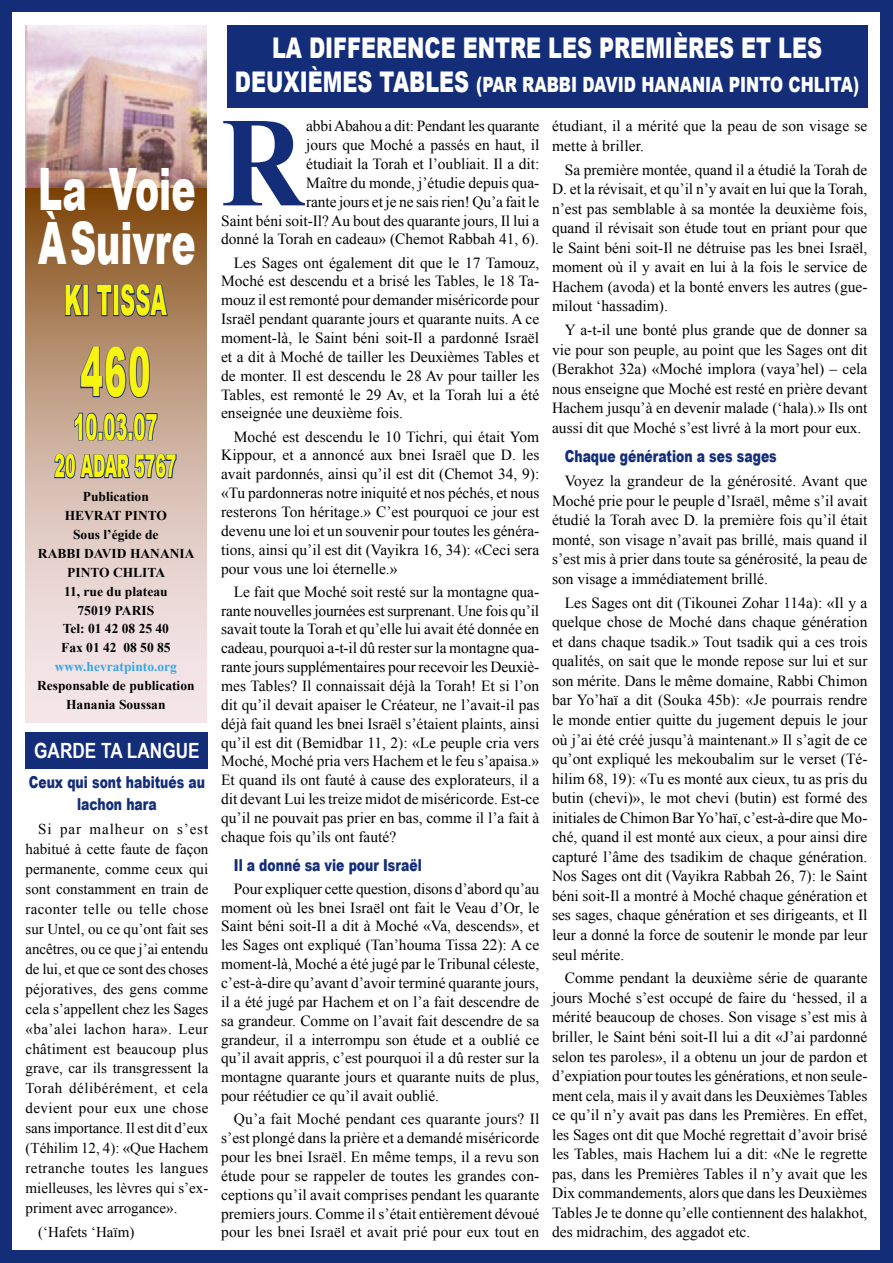
<style>
.page{position:relative;width:893px;height:1263px;background:#132d79}
.page>*{position:absolute;margin:0;border:0;box-sizing:border-box;transform-origin:0 0}
.t1{font:700 127.5px "Times New Roman";color:#132d79;scale:.9 1}
.t2{font:900 67.5px "Arial";color:#f7f410;scale:.5 1}
.t3{font:900 58.5px/53.7px "Arial";color:#fff;scale:.62 1}
.t4{font:900 42px "Arial";color:#f7f410;scale:.5 1}
.t5{font:900 36px "Arial";color:#f7f410;scale:.5 1}
.t6{font:900 31.5px "Arial";color:#f7f410;scale:.5 1}
.t7{font:900 28.5px "Arial";color:#fff;scale:.73 1}
.t8{font:900 21px "Arial";color:#fff;scale:.75 1}
.t9{font:700 21px "Arial Narrow";color:#fff}
.t10{font:900 16.5px/21.8px "Arial";color:#132d79;text-align:center;scale:.75 1}
.t11{font:15.45px/18.9px "Times New Roman";color:#000;text-align:justify}
.t12{font:15px/20px "Times New Roman";color:#000;text-align:justify}
.t13{font:700 13.5px/18.9px "Times New Roman";color:#000;text-align:center}
.t14{font:700 13.5px "Times New Roman";color:#36a7e9}
.s1{font-size:28.5px}
</style>
<div class="page">
<div style="left:13px;top:13px;width:867px;height:1237px;background:#fff"></div>
<img style="left:26px;top:26px;width:181px;height:163px">
<svg style="left:26px;top:189px;width:181px;height:534px;background:#caac98"></svg>
<svg style="left:64px;top:284px;width:20px;height:33px"></svg>
<div style="left:83px;top:285px;width:6px;height:31px;border:2px solid #132d79"></div>
<svg style="left:96px;top:284px;width:17px;height:33px"></svg>
<div style="left:113px;top:285px;width:6px;height:31px;border:2px solid #132d79"></div>
<svg style="left:119px;top:283px;width:50px;height:34px;background:#77615c"></svg>
<svg style="left:80px;top:346px;width:71px;height:53px;background:#96807b"></svg>
<svg style="left:74px;top:412px;width:84px;height:30px;background:#8a7f8d"></svg>
<svg style="left:53px;top:451px;width:124px;height:29px;background:#908898"></svg>
<div style="left:227px;top:26px;width:640px;height:82px;background:#132d79"></div>
<div style="left:26px;top:733px;width:182px;height:36px;background:#132d79"></div>
<h3 class="t3" style="left:38px;top:161px;width:255px">La Voie<br>À Suivre</h3>
<h3 class="t4" style="left:64px;top:270px;width:207px">KI TISSA</h3>
<h2 class="t2" style="left:80px;top:323px;width:142px">460</h2>
<h3 class="t5" style="left:74px;top:401px;width:170px">10.03.07</h3>
<h3 class="t6" style="left:55px;top:443px;width:245px">20 ADAR 5767</h3>
<p class="t13" style="left:38px;top:487px;width:158px">Publication<br>HEVRAT PINTO<br>Sous l’égide de<br>RABBI DAVID HANANIA<br>PINTO CHLITA<br>11, rue du plateau<br>75019 PARIS<br>Tel: 01 42 08 25 40<br>Fax 01 42 08 50 85</p>
<p class="t14" style="left:55px;top:657px;width:124px">www.hevratpinto.org</p>
<p class="t13" style="left:37px;top:676px;width:159px">Responsable de publication<br>Hanania Soussan</p>
<h3 class="t9" style="left:34px;top:734px;width:167px">GARDE TA LANGUE</h3>
<p class="t10" style="left:29px;top:771px;width:236px">Ceux qui sont habitués au lachon hara</p>
<p class="t12" style="left:26px;top:819px;width:184px;text-indent:13px">Si par malheur on s’est habitué à cette faute de façon permanente, comme ceux qui sont constamment en train de raconter telle ou telle chose sur Untel, ou ce qu’ont fait ses ancêtres, ou ce que j’ai entendu de lui, et que ce sont des choses péjoratives, des gens comme cela s’appellent chez les Sages «ba’alei lachon hara». Leur châtiment est beaucoup plus grave, car ils transgressent la Torah délibérément, et cela devient pour eux une chose sans importance. Il est dit d’eux (Téhilim 12, 4): «Que Hachem retranche toutes les langues mielleuses, les lèvres qui s’ex&shy;priment avec arrogance».</p>
<p class="t12" style="left:38px;top:1222px;width:98px">(‘Hafets ‘Haïm)</p>
<h3 class="t7" style="left:272px;top:27px;width:755px">LA DIFFERENCE ENTRE LES PREMIÈRES ET LES</h3>
<h3 class="t8" style="left:235px;top:69px;width:834px"><span class="s1">DEUXIÈMES TABLES</span> (PAR RABBI DAVID HANANIA PINTO CHLITA)</h3>
<h1 class="t1" style="left:221px;top:75px;width:94px">R</h1>
<p class="t11" style="left:221px;top:116px;width:320px;text-align:right">abbi Abahou a dit: Pendant les quarante<br>jours que Moché a passés en haut, il<br>étudiait la Torah et l’oubliait. Il a dit:<br>Maître du monde, j’étudie depuis qua-<br>rante jours et je ne sais rien! Qu’a fait le<br>Saint béni soit-Il? Au bout des quarante jours, Il lui a donné la Torah en cadeau» (Chemot Rabbah 41, 6).</p>
<p class="t11" style="left:221px;top:253px;width:320px;text-indent:13px">Les Sages ont également dit que le 17 Tamouz, Moché est descendu et a brisé les Tables, le 18 Ta&shy;mouz il est remonté pour demander miséricorde pour Israël pendant quarante jours et quarante nuits. A ce moment-là, le Saint béni soit-Il a pardonné Israël et a dit à Moché de tailler les Deuxièmes Tables et de monter. Il est descendu le 28 Av pour tailler les Tables, est remonté le 29 Av, et la Torah lui a été enseignée une deuxième fois.</p>
<p class="t11" style="left:221px;top:427px;width:320px;text-indent:13px">Moché est descendu le 10 Tichri, qui était Yom Kippour, et a annoncé aux bnei Israël que D. les avait pardonnés, ainsi qu’il est dit (Chemot 34, 9): «Tu pardonneras notre iniquité et nos péchés, et nous resterons Ton héritage.» C’est pourquoi ce jour est devenu une loi et un souvenir pour toutes les généra&shy;tions, ainsi qu’il est dit (Vayikra 16, 34): «Ceci sera pour vous une loi éternelle.»</p>
<p class="t11" style="left:221px;top:582px;width:320px;text-indent:13px">Le fait que Moché soit resté sur la montagne qua&shy;rante nouvelles journées est surprenant. Une fois qu’il savait toute la Torah et qu’elle lui avait été donnée en cadeau, pourquoi a-t-il dû rester sur la montagne qua&shy;rante jours supplémentaires pour recevoir les Deuxiè&shy;mes Tables? Il connaissait déjà la Torah! Et si l’on dit qu’il devait apaiser le Créateur, ne l’avait-il pas déjà fait quand les bnei Israël s’étaient plaints, ainsi qu’il est dit (Bemidbar 11, 2): «Le peuple cria vers Moché, Moché pria vers Hachem et le feu s’apaisa.» Et quand ils ont fauté à cause des explorateurs, il a dit devant Lui les treize midot de miséricorde. Est-ce qu’il ne pouvait pas prier en bas, comme il l’a fait à chaque fois qu’ils ont fauté?</p>
<p class="t10" style="left:234px;top:853px;width:252px">Il a donné sa vie pour Israël</p>
<p class="t11" style="left:221px;top:879px;width:320px;text-indent:13px">Pour expliquer cette question, disons d’abord qu’au moment où les bnei Israël ont fait le Veau d’Or, le Saint béni soit-Il a dit à Moché «Va, descends», et les Sages ont expliqué (Tan’houma Tissa 22): A ce moment-là, Moché a été jugé par le Tribunal céleste, c’est-à-dire qu’avant d’avoir terminé quarante jours, il a été jugé par Hachem et on l’a fait descendre de sa grandeur. Comme on l’avait fait descendre de sa grandeur, il a interrompu son étude et a oublié ce qu’il avait appris, c’est pourquoi il a dû rester sur la montagne quarante jours et quarante nuits de plus, pour réétudier ce qu’il avait oublié.</p>
<p class="t11" style="left:221px;top:1109px;width:320px;text-indent:13px">Qu’a fait Moché pendant ces quarante jours? Il s’est plongé dans la prière et a demandé miséricorde pour les bnei Israël. En même temps, il a revu son étude pour se rappeler de toutes les grandes con&shy;ceptions qu’il avait comprises pendant les quarante premiers jours. Comme il s’était entièrement dévoué pour les bnei Israël et avait prié pour eux tout en</p>
<p class="t11" style="left:552px;top:116px;width:317px;line-height:19.5px">étudiant, il a mérité que la peau de son visage se mette à briller.</p>
<p class="t11" style="left:552px;top:159px;width:317px;line-height:19.5px;text-indent:13px">Sa première montée, quand il a étudié la Torah de D. et la révisait, et qu’il n’y avait en lui que la Torah, n’est pas semblable à sa montée la deuxième fois, quand il révisait son étude tout en priant pour que le Saint béni soit-Il ne détruise pas les bnei Israël, moment où il y avait en lui à la fois le service de Hachem (avoda) et la bonté envers les autres (gue&shy;milout ‘hassadim).</p>
<p class="t11" style="left:552px;top:320px;width:317px;line-height:19.5px;text-indent:13px">Y a-t-il une bonté plus grande que de donner sa vie pour son peuple, au point que les Sages ont dit (Berakhot 32a) «Moché implora (vaya’hel) – cela nous enseigne que Moché est resté en prière devant Hachem jusqu’à en devenir malade (‘hala).» Ils ont aussi dit que Moché s’est livré à la mort pour eux.</p>
<p class="t10" style="left:565px;top:445px;width:284px">Chaque génération a ses sages</p>
<p class="t11" style="left:552px;top:471px;width:317px;line-height:19.5px;text-indent:13px">Voyez la grandeur de la générosité. Avant que Moché prie pour le peuple d’Israël, même s’il avait étudié la Torah avec D. la première fois qu’il était monté, son visage n’avait pas brillé, mais quand il s’est mis à prier dans toute sa générosité, la peau de son visage a immédiatement brillé.</p>
<p class="t11" style="left:552px;top:592px;width:317px;line-height:19.5px;text-indent:13px">Les Sages ont dit (Tikounei Zohar 114a): «Il y a quelque chose de Moché dans chaque génération et dans chaque tsadik.» Tout tsadik qui a ces trois qualités, on sait que le monde repose sur lui et sur son mérite. Dans le même domaine, Rabbi Chimon bar Yo’haï a dit (Souka 45b): «Je pourrais rendre le monde entier quitte du jugement depuis le jour où j’ai été créé jusqu’à maintenant.» Il s’agit de ce qu’ont expliqué les mekoubalim sur le verset (Té&shy;hilim 68, 19): «Tu es monté aux cieux, tu as pris du butin (chevi)», le mot chevi (butin) est formé des initiales de Chimon Bar Yo’haï, c’est-à-dire que Mo&shy;ché, quand il est monté aux cieux, a pour ainsi dire capturé l’âme des tsadikim de chaque génération.<br>Nos Sages ont dit (Vayikra Rabbah 26, 7): le Saint béni soit-Il a montré à Moché chaque génération et ses sages, chaque génération et ses dirigeants, et Il leur a donné la force de soutenir le monde par leur seul mérite.</p>
<p class="t11" style="left:552px;top:968px;width:317px;line-height:19.5px;text-indent:13px">Comme pendant la deuxième série de quarante jours Moché s’est occupé de faire du ‘hessed, il a mérité beaucoup de choses. Son visage s’est mis à briller, le Saint béni soit-Il lui a dit «J’ai pardonné selon tes paroles», il a obtenu un jour de pardon et d’expiation pour toutes les générations, et non seule&shy;ment cela, mais il y avait dans les Deuxièmes Tables ce qu’il n’y avait pas dans les Premières. En effet, les Sages ont dit que Moché regrettait d’avoir brisé les Tables, mais Hachem lui a dit: «Ne le regrette pas, dans les Premières Tables il n’y avait que les Dix commandements, alors que dans les Deuxièmes Tables Je te donne qu’elle contiennent des halakhot, des midrachim, des aggadot etc.</p>
</div>
